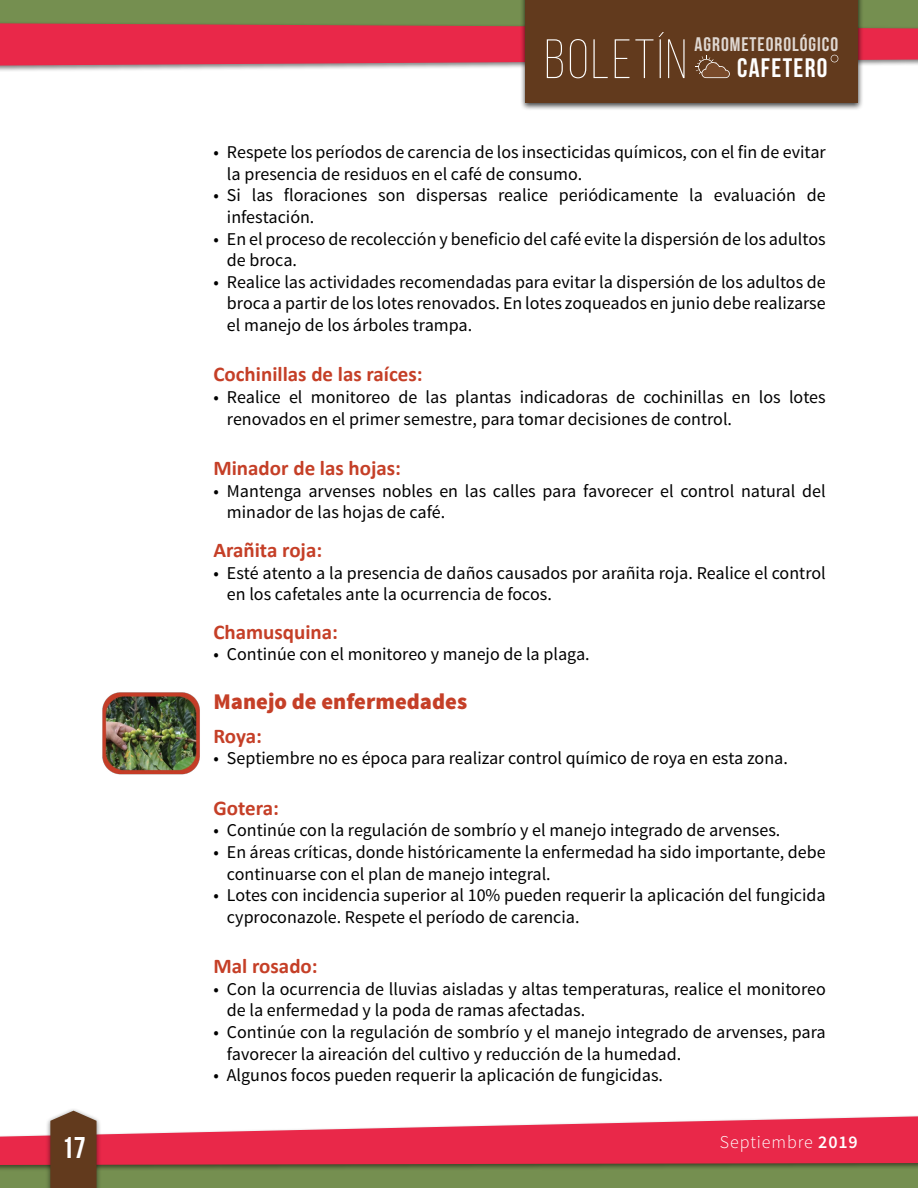
<style>
.page{position:relative;width:918px;height:1188px;background:#fff}
.page>*{position:absolute;margin:0;border:0;box-sizing:border-box;transform-origin:0 0}
.t1{font:300 55.35px "Bebas Neue";letter-spacing:.05em;color:#fff}
.t2{font:30px "Bebas Neue";color:#fff}
.t3{font:26.85px "Bebas Neue";letter-spacing:.05em;color:#fff}
.t4{font:900 22.5px "Source Sans Pro";color:#c53f27}
.t5{font:700 21px "Calibri";color:#c53f27}
.t6{font:19.65px "Bebas Neue";letter-spacing:.05em;color:#fff}
.t7{font:18px/21.6px "Source Sans Pro";color:#000}
.t8{font:300 18px "Source Sans Pro";letter-spacing:.05em;color:#fff}
.s1{font-weight:600}
</style>
<div class="page">
<div style="left:0;top:1143px;width:918px;height:45px;background:#758f50"></div>
<div style="left:0;top:0;width:918px;height:55px;background:#758f50"></div>
<div style="left:0;top:1113px;width:918px;height:59px;background:#000;opacity:.5"></div>
<svg style="left:0;top:1116px;width:918px;height:49px;fill:#e92849"></svg>
<div style="left:520px;top:0;width:344px;height:111px;background:#000;opacity:.75"></div>
<div style="left:526px;top:0;width:332px;height:103px;background:#623a1d"></div>
<svg style="left:0;top:23px;width:918px;height:55px"></svg>
<div style="left:45px;top:1107px;width:57px;height:81px;background:#000;opacity:.5"></div>
<svg style="left:50px;top:1111px;width:47px;height:77px;background:#6b452b"></svg>
<img style="left:102px;top:692px;width:98px;height:83px">
<h1 class="t1" style="left:545px;top:30px;width:144px">BOLETÍN</h1>
<p class="t6" style="left:695px;top:34px;width:145px">AGROMETEOROLÓGICO</p>
<h3 class="t3" style="left:737px;top:53px;width:92px">CAFETERO</h3>
<p class="t7" style="left:227px;top:142px;width:600px;text-indent:-14px">• Respete los períodos de carencia de los insecticidas químicos, con el fin de evitar la presencia de residuos en el café de consumo.</p>
<p class="t7" style="left:227px;top:185px;width:600px;text-indent:-14px">• Si las floraciones son dispersas realice periódicamente la evaluación de infestación.</p>
<p class="t7" style="left:227px;top:228px;width:600px;text-indent:-14px">• En el proceso de recolección y beneficio del café evite la dispersión de los adultos de broca.</p>
<p class="t7" style="left:227px;top:271px;width:600px;text-align:justify;text-indent:-14px">• Realice las actividades recomendadas para evitar la dispersión de los adultos de broca a partir de los lotes renovados. En lotes zoqueados en junio debe realizarse el manejo de los árboles trampa.</p>
<p class="t5" style="left:213px;top:361px;width:211px">Cochinillas de las raíces:</p>
<p class="t7" style="left:227px;top:387px;width:600px;text-indent:-14px">• Realice el monitoreo de las plantas indicadoras de cochinillas en los lotes renovados en el primer semestre, para tomar decisiones de control.</p>
<p class="t5" style="left:213px;top:455px;width:189px">Minador de las hojas:</p>
<p class="t7" style="left:227px;top:480px;width:600px;text-indent:-14px">• Mantenga arvenses nobles en las calles para favorecer el control natural del minador de las hojas de café.</p>
<p class="t5" style="left:213px;top:537px;width:110px">Arañita roja:</p>
<p class="t7" style="left:227px;top:562px;width:600px;text-indent:-14px">• Esté atento a la presencia de daños causados por arañita roja. Realice el control en los cafetales ante la ocurrencia de focos.</p>
<p class="t5" style="left:213px;top:618px;width:126px">Chamusquina:</p>
<p class="t7" style="left:213px;top:644px;width:378px">• Continúe con el monitoreo y manejo de la plaga.</p>
<p class="t4" style="left:213px;top:687px;width:255px">Manejo de enfermedades</p>
<p class="t5" style="left:213px;top:722px;width:50px">Roya:</p>
<p class="t7" style="left:213px;top:748px;width:576px">• Septiembre no es época para realizar control químico de roya en esta zona.</p>
<p class="t5" style="left:213px;top:794px;width:67px">Gotera:</p>
<p class="t7" style="left:213px;top:820px;width:568px">• Continúe con la regulación de sombrío y el manejo integrado de arvenses.</p>
<p class="t7" style="left:227px;top:842px;width:600px;text-indent:-14px">• En áreas críticas, donde históricamente la enfermedad ha sido importante, debe continuarse con el plan de manejo integral.</p>
<p class="t7" style="left:227px;top:885px;width:600px;text-indent:-14px">• Lotes con incidencia superior al 10% pueden requerir la aplicación del fungicida cyproconazole. Respete el período de carencia.</p>
<p class="t5" style="left:213px;top:953px;width:106px">Mal rosado:</p>
<p class="t7" style="left:227px;top:978px;width:600px;text-indent:-14px">• Con la ocurrencia de lluvias aisladas y altas temperaturas, realice el monitoreo de la enfermedad y la poda de ramas afectadas.</p>
<p class="t7" style="left:227px;top:1022px;width:600px;text-indent:-14px">• Continúe con la regulación de sombrío y el manejo integrado de arvenses, para favorecer la aireación del cultivo y reducción de la humedad.</p>
<p class="t7" style="left:213px;top:1065px;width:451px">• Algunos focos pueden requerir la aplicación de fungicidas.</p>
<h2 class="t2" style="left:62px;top:1131px;width:25px">17</h2>
<p class="t8" style="left:720px;top:1131px;width:139px">Septiembre <span class="s1">2019</span></p>
</div>
